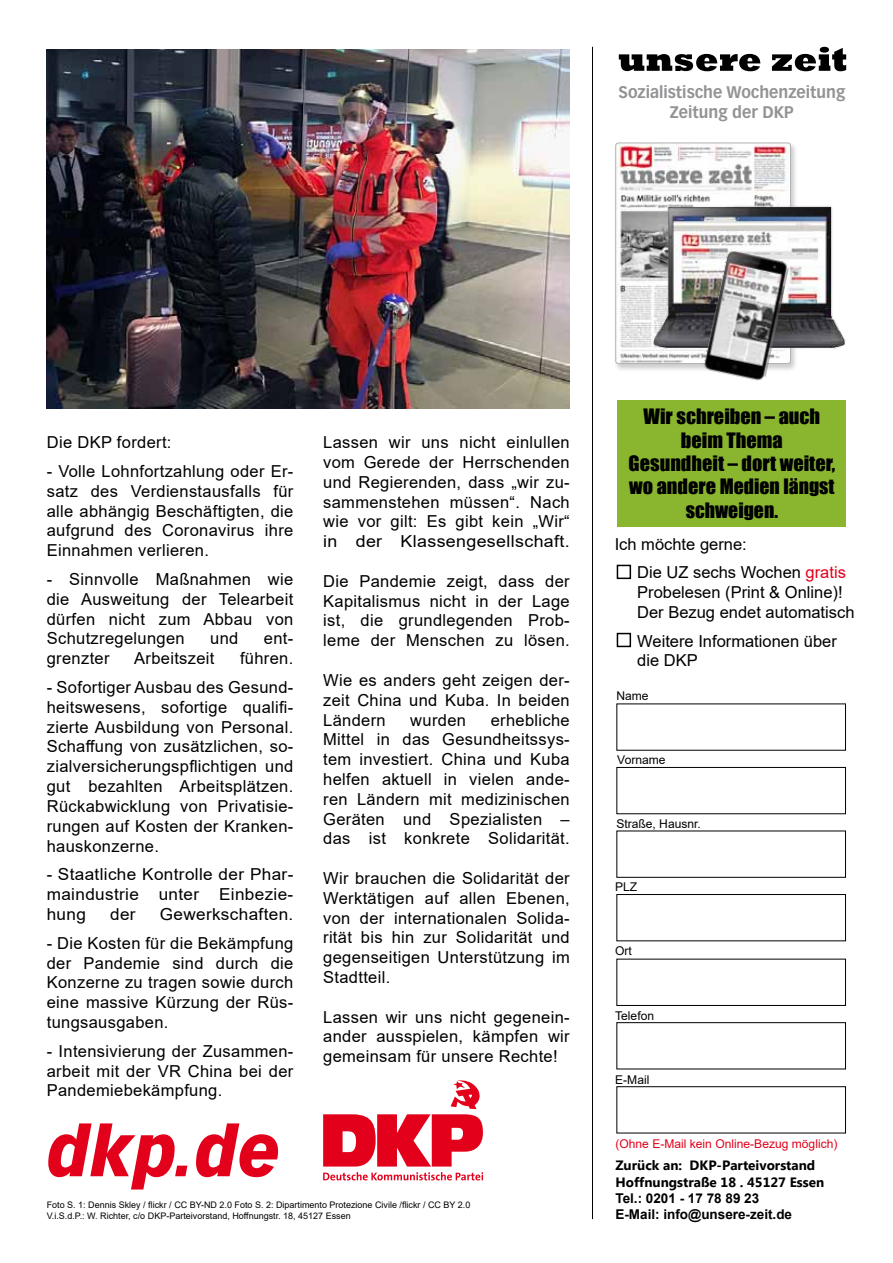
<style>
.page{position:relative;width:893px;height:1263px;background:#fff}
.page>*{position:absolute;margin:0;border:0;box-sizing:border-box;transform-origin:0 0}
.t1{font:italic 900 67.95px "Vectora LT Std";color:#e2001a}
.t2{font:19.5px/23.4px "Impact";color:#000;text-align:center;scale:1.04 1}
.t3{font:16.5px/19.8px "Arial";letter-spacing:.02em;color:#000;text-align:justify}
.t4{font:16.5px/19.8px "Arial";color:#000}
.t5{font:700 16.5px/19.8px "Vectora LT Std";color:#929395;text-align:center;scale:.95 1}
.t6{font:16.5px "Arial";letter-spacing:.02em;color:#000;scale:1.04 1}
.t7{font:700 13.5px/16.2px "Microsoft New Tai Lue";color:#000}
.t8{font:700 13.5px/16.2px "Arial";color:#000}
.t9{font:12px "Arial";color:#000}
.t10{font:12px "Arial";color:#e2001a}
.t11{font:9px/10.8px "Arial";color:#000}
.s1{color:#e2001a}
</style>
<div class="page">
<div style="left:616px;top:767px;width:230px;height:47px;background:#fff;border:1px solid #000"></div>
<div style="left:616px;top:830px;width:230px;height:48px;background:#fff;border:1px solid #000"></div>
<div style="left:616px;top:894px;width:230px;height:47px;background:#fff;border:1px solid #000"></div>
<div style="left:616px;top:959px;width:230px;height:47px;background:#fff;border:1px solid #000"></div>
<div style="left:616px;top:1022px;width:230px;height:47px;background:#fff;border:1px solid #000"></div>
<div style="left:616px;top:1086px;width:230px;height:47px;background:#fff;border:1px solid #000"></div>
<hr style="left:592px;top:47px;width:1px;height:1172px;background:#000">
<div style="left:613px;top:141px;width:185px;height:231px;background:#000;opacity:.2"></div>
<img style="left:617px;top:144px;width:172px;height:218px">
<div style="left:615px;top:142px;width:176px;height:222px;border:1px solid #b1b3b4;border-radius:3px"></div>
<img style="left:641px;top:196px;width:205px;height:163px">
<img style="left:702px;top:249px;width:88px;height:132px">
<svg style="left:619px;top:47px;width:227px;height:24px"></svg>
<div style="left:617px;top:400px;width:229px;height:126px;background:#89b52f"></div>
<svg style="left:323px;top:1172px;width:160px;height:8px"></svg>
<svg style="left:323px;top:1080px;width:160px;height:86px"></svg>
<div style="left:617px;top:565px;width:14px;height:14px;border:2px solid #000"></div>
<div style="left:617px;top:633px;width:14px;height:14px;border:2px solid #000"></div>
<img style="left:47px;top:50px;width:523px;height:359px">
<p class="t5" style="left:618px;top:82px;width:240px">Sozialistische Wochenzeitung<br>Zeitung der DKP</p>
<p class="t3" style="left:47px;top:432px;width:126px">Die DKP fordert:</p>
<p class="t3" style="left:47px;top:461px;width:248px">- Volle Lohnfortzahlung oder Er&shy;satz des Verdienstausfalls für alle abhängig Beschäftigten, die aufgrund des Coronavirus ihre Einnahmen verlieren.</p>
<p class="t3" style="left:47px;top:569px;width:248px">- Sinnvolle Maßnahmen wie die Ausweitung der Telearbeit dürfen nicht zum Abbau von Schutzregelungen</p>
<p class="t3" style="left:210px;top:629px;width:30px">und</p>
<p class="t3" style="left:264px;top:629px;width:31px">ent-</p>
<p class="t3" style="left:47px;top:648px;width:64px">grenzter</p>
<p class="t3" style="left:134px;top:648px;width:82px">Arbeitszeit</p>
<p class="t3" style="left:240px;top:648px;width:55px">führen.</p>
<p class="t3" style="left:47px;top:677px;width:248px">- Sofortiger Ausbau des Gesund&shy;heitswesens, sofortige qualifi&shy;zierte Ausbildung von Personal.<br>Schaffung von zusätzlichen, so&shy;zialversicherungspflichtigen und gut bezahlten Arbeitsplätzen.<br>Rückabwicklung von Privatisie&shy;rungen auf Kosten der Kranken&shy;hauskonzerne.</p>
<p class="t3" style="left:47px;top:864px;width:248px">- Staatliche Kontrolle der Phar&shy;maindustrie unter Einbezie&shy;hung</p>
<p class="t6" style="left:110px;top:903px;width:26px">der</p>
<p class="t6" style="left:160px;top:903px;width:130px">Gewerkschaften.</p>
<p class="t3" style="left:47px;top:933px;width:248px">- Die Kosten für die Bekämpfung der Pandemie sind durch die Konzerne zu tragen sowie durch eine massive Kürzung der Rüs&shy;tungsausgaben.</p>
<p class="t3" style="left:47px;top:1041px;width:248px">- Intensivierung der Zusammen&shy;arbeit mit der VR China bei der Pandemiebekämpfung.</p>
<p class="t3" style="left:323px;top:432px;width:248px">Lassen wir uns nicht einlullen vom Gerede der Herrschenden und Regierenden, dass „wir zu&shy;sammenstehen müssen“. Nach wie vor gilt: Es gibt kein „Wir“ in der Klassengesellschaft.</p>
<p class="t3" style="left:323px;top:571px;width:248px">Die Pandemie zeigt, dass der Kapitalismus nicht in der Lage ist, die grundlegenden Prob&shy;leme der Menschen zu lösen.</p>
<p class="t3" style="left:323px;top:670px;width:248px">Wie es anders geht zeigen der&shy;zeit China und Kuba. In beiden Ländern</p>
<p class="t3" style="left:323px;top:710px;width:248px;text-indent:167px">erhebliche Mittel in das Gesundheitssys&shy;tem investiert. China und Kuba helfen aktuell in vielen ande&shy;ren Ländern mit medizinischen Geräten und Spezialisten – das ist konkrete Solidarität.</p>
<p class="t3" style="left:323px;top:868px;width:248px">Wir brauchen die Solidarität der Werktätigen auf allen Ebenen, von der internationalen Solida&shy;rität bis hin zur Solidarität und gegenseitigen Unterstützung im Stadtteil.</p>
<p class="t3" style="left:323px;top:1007px;width:248px">Lassen wir uns nicht gegenein&shy;ander ausspielen, kämpfen wir gemeinsam für unsere Rechte!</p>
<p class="t3" style="left:410px;top:710px;width:57px">wurden</p>
<h1 class="t1" style="left:47px;top:1111px;width:235px">dkp.de</h1>
<p class="t11" style="left:47px;top:1200px;width:425px">Foto S. 1: Dennis Skley / flickr / CC BY-ND 2.0 Foto S. 2: Dipartimento Protezione Civile /flickr / CC BY 2.0<br>V.i.S.d.P.: W. Richter, c/o DKP-Parteivorstand, Hoffnungstr. 18, 45127 Essen</p>
<p class="t2" style="left:629px;top:404px;width:200px">Wir schreiben – auch beim Thema<br>Gesundheit – dort weiter, wo andere Medien längst schweigen.</p>
<p class="t4" style="left:637px;top:530px;width:210px;line-height:28.5px;text-indent:-23px">Ich möchte gerne:<br>Die UZ sechs Wochen <span class="s1">gratis</span></p>
<p class="t4" style="left:637px;top:582px;width:219px">Probelesen (Print &amp; Online)!<br>Der Bezug endet automatisch</p>
<p class="t4" style="left:637px;top:631px;width:201px">Weitere Informationen über die DKP</p>
<p class="t9" style="left:616px;top:688px;width:34px">Name</p>
<p class="t9" style="left:617px;top:751px;width:50px">Vorname</p>
<p class="t9" style="left:616px;top:815px;width:86px">Straße, Hausnr.</p>
<p class="t9" style="left:615px;top:879px;width:24px">PLZ</p>
<p class="t9" style="left:615px;top:942px;width:18px">Ort</p>
<p class="t9" style="left:615px;top:1007px;width:40px">Telefon</p>
<p class="t9" style="left:615px;top:1071px;width:36px">E-Mail</p>
<p class="t10" style="left:615px;top:1135px;width:224px">(Ohne E-Mail kein Online-Bezug möglich)</p>
<p class="t7" style="left:615px;top:1159px;width:210px">Zurück an: DKP-Parteivorstand<br>Hoffnungstraße 18 . 45127 Essen</p>
<p class="t8" style="left:615px;top:1190px;width:178px">Tel.: 0201 - 17 78 89 23<br>E-Mail: info@unsere-zeit.de</p>
</div>
